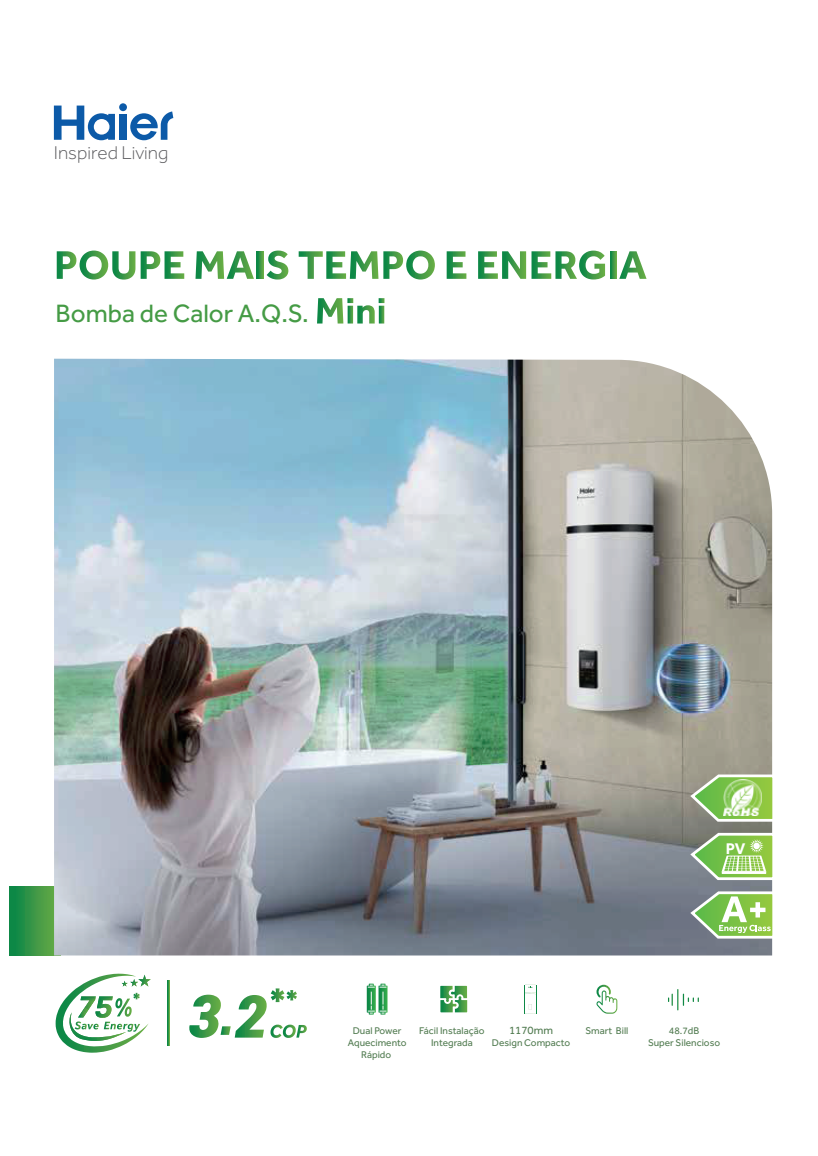
<style>
.page{position:relative;width:818px;height:1156px;background:#fff}
.page>*{position:absolute;margin:0;border:0;box-sizing:border-box;transform-origin:0 0}
.t1{font:25.95px "Effra";color:#459b45}
.t2{font:300 19.05px "Effra";color:#5b5b5e}
.t3{font:700 16.05px "Effra";color:#fff}
.t4{font:11.4px "Effra";color:#547d53}
.t5{font:10.05px/12px "Effra";color:#547d53;text-align:center}
</style>
<div class="page">
<svg style="left:10px;top:887px;width:44px;height:68px;background:#359646"></svg>
<img style="left:54px;top:359px;width:718px;height:596px">
<div style="left:119px;top:114px;width:7px;height:26px;background:#0c5aa8"></div>
<div style="left:119px;top:103px;width:8px;height:8px;background:#0c5aa8;border-radius:50%"></div>
<svg style="left:54px;top:106px;width:61px;height:34px"></svg>
<svg style="left:130px;top:111px;width:43px;height:29px"></svg>
<svg style="left:688px;top:889px;width:85px;height:51px"></svg>
<svg style="left:688px;top:772px;width:85px;height:51px;background:#9ab97b"></svg>
<svg style="left:688px;top:830px;width:85px;height:51px;background:#99be7c"></svg>
<svg style="left:56px;top:974px;width:95px;height:79px"></svg>
<svg style="left:189px;top:988px;width:118px;height:50px"></svg>
<svg style="left:167px;top:980px;width:2px;height:66px"></svg>
<svg style="left:366px;top:983px;width:22px;height:32px"></svg>
<svg style="left:440px;top:985px;width:28px;height:28px"></svg>
<svg style="left:524px;top:984px;width:13px;height:30px"></svg>
<svg style="left:596px;top:984px;width:22px;height:30px"></svg>
<svg style="left:668px;top:989px;width:31px;height:22px"></svg>
<img style="left:723px;top:779px;width:37px;height:37px">
<svg style="left:317px;top:298px;width:67px;height:26px"></svg>
<svg style="left:57px;top:251px;width:78px;height:29px"></svg>
<svg style="left:141px;top:251px;width:43px;height:28px"></svg>
<svg style="left:195px;top:251px;width:59px;height:28px"></svg>
<svg style="left:257px;top:251px;width:6px;height:28px"></svg>
<svg style="left:266px;top:251px;width:22px;height:29px"></svg>
<svg style="left:298px;top:251px;width:137px;height:29px"></svg>
<svg style="left:446px;top:251px;width:20px;height:28px"></svg>
<svg style="left:478px;top:251px;width:127px;height:28px"></svg>
<svg style="left:610px;top:251px;width:6px;height:28px"></svg>
<svg style="left:619px;top:251px;width:27px;height:28px"></svg>
<h2 class="t2" style="left:54px;top:142px;width:116px">Inspired Living</h2>
<h1 class="t1" style="left:56px;top:298px;width:254px">Bomba de Calor A.Q.S.</h1>
<h3 class="t3" style="left:725px;top:839px;width:21px">PV</h3>
<p class="t5" style="left:348px;top:1024px;width:60px">Dual Power<br>Aquecimento<br>Rápido</p>
<p class="t5" style="left:419px;top:1024px;width:67px">Fácil Instalação<br>Integrada</p>
<p class="t4" style="left:509px;top:1023px;width:46px">1170mm</p>
<p class="t5" style="left:492px;top:1036px;width:80px">Design Compacto</p>
<p class="t5" style="left:585px;top:1024px;width:44px">Smart Bill</p>
<p class="t5" style="left:648px;top:1024px;width:74px">48.7dB<br>Super Silencioso</p>
</div>
